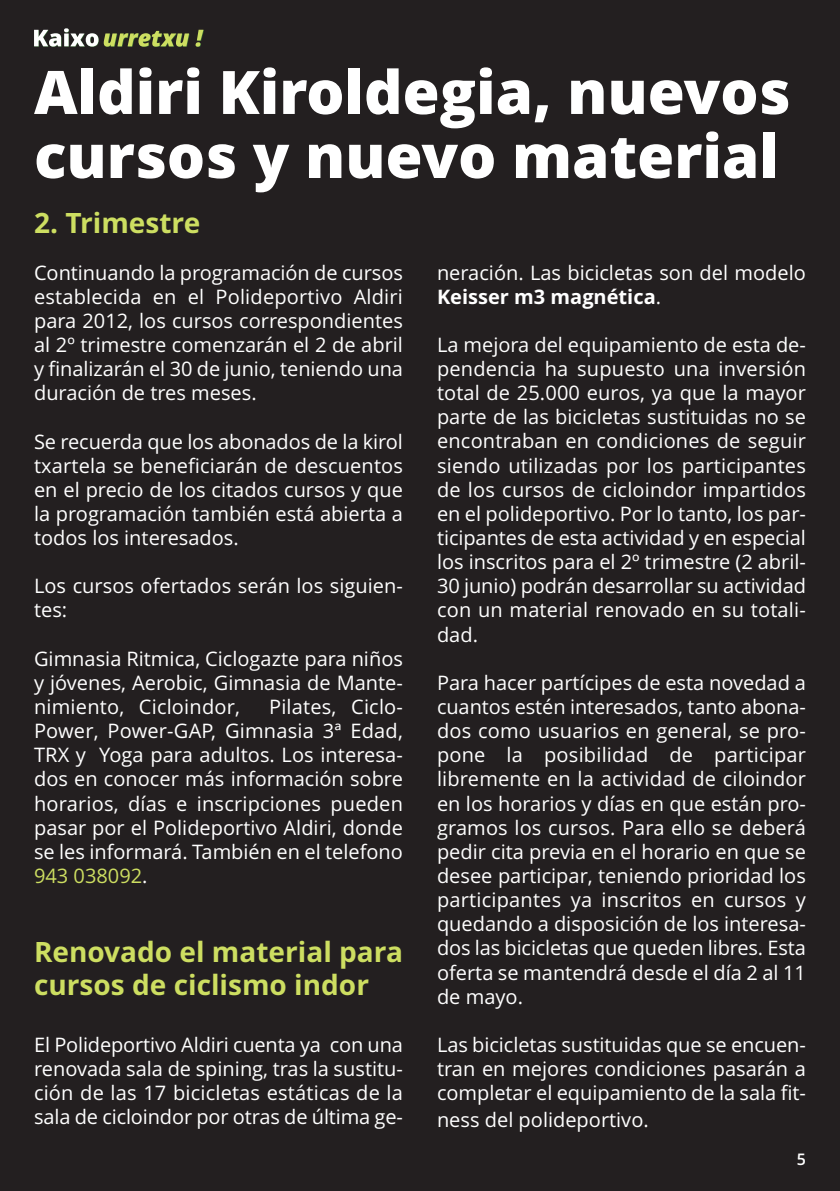
<style>
.page{position:relative;width:840px;height:1191px;background:#fff}
.page>*{position:absolute;margin:0;border:0;box-sizing:border-box;transform-origin:0 0}
.t1{font:800 60px/64px "Open Sans";color:#fff}
.t2{font:700 28px/33.8px "Open Sans";color:#cdde61}
.t3{font:20px/24.2px "Open Sans";color:#fff;text-align:justify}
.t4{font:600 16px "Open Sans";color:#fff}
.s1{color:#cdde61}
.s2{font-weight:700}
</style>
<div class="page">
<div style="left:0;top:0;width:839px;height:1191px;background:#231f20"></div>
<svg style="left:195px;top:30px;width:9px;height:17px"></svg>
<svg style="left:34px;top:28px;width:155px;height:19px"></svg>
<h1 class="t1" style="left:34px;top:66px;width:757px">Aldiri Kiroldegia, nuevos cursos y nuevo material</h1>
<h2 class="t2" style="left:34px;top:208px;width:168px">2. Trimestre</h2>
<p class="t3" style="left:34px;top:262px;width:370px">Continuando la programación de cursos establecida en el Polideportivo Aldiri para 2012, los cursos correspondientes al 2º trimestre comenzarán el 2 de abril y finalizarán el 30 de junio, teniendo una duración de tres meses.</p>
<p class="t3" style="left:34px;top:431px;width:370px">Se recuerda que los abonados de la kirol txartela se beneficiarán de descuentos en el precio de los citados cursos y que la programación también está abierta a todos los interesados.</p>
<p class="t3" style="left:34px;top:576px;width:370px">Los cursos ofertados serán los siguien&shy;tes:</p>
<p class="t3" style="left:34px;top:648px;width:370px">Gimnasia Ritmica, Ciclogazte para niños y jóvenes, Aerobic, Gimnasia de Mante&shy;nimiento, Cicloindor,</p>
<p class="t3" style="left:34px;top:696px;width:370px;text-indent:235px">Pilates, Ciclo-Power, Power-GAP, Gimnasia 3ª Edad, TRX y Yoga para adultos. Los interesa&shy;dos en conocer más información sobre horarios, días e inscripciones pueden pasar por el Polideportivo Aldiri, donde se les informará. También en el telefono <span class="s1">943 038092</span>.</p>
<h2 class="t2" style="left:34px;top:937px;width:370px">Renovado el material para cursos de ciclismo indor</h2>
<p class="t3" style="left:34px;top:1034px;width:370px">El Polideportivo Aldiri cuenta ya con una renovada sala de spining, tras la sustitu&shy;ción de las 17 bicicletas estáticas de la sala de cicloindor por otras de última ge-</p>
<p class="t3" style="left:437px;top:262px;width:370px">neración. Las bicicletas son del modelo<br><span class="s2">Keisser m3 magnética</span>.</p>
<p class="t3" style="left:437px;top:335px;width:370px">La mejora del equipamiento de esta de&shy;pendencia ha supuesto una inversión total de 25.000 euros, ya que la mayor parte de las bicicletas sustituidas no se encontraban en condiciones de seguir siendo utilizadas por los participantes de los cursos de cicloindor impartidos en el polideportivo. Por lo tanto, los par&shy;ticipantes de esta actividad y en especial los inscritos para el 2º trimestre (2 abril-30 junio) podrán desarrollar su actividad con un material renovado en su totali&shy;dad.</p>
<p class="t3" style="left:437px;top:672px;width:370px">Para hacer partícipes de esta novedad a cuantos estén interesados, tanto abona&shy;dos como usuarios en general, se pro&shy;pone la posibilidad de participar libremente en la actividad de ciloindor en los horarios y días en que están pro&shy;gramos los cursos. Para ello se deberá pedir cita previa en el horario en que se desee participar, teniendo prioridad los participantes ya inscritos en cursos y quedando a disposición de los interesa&shy;dos las bicicletas que queden libres. Esta oferta se mantendrá desde el día 2 al 11 de mayo.</p>
<p class="t3" style="left:437px;top:1034px;width:370px">Las bicicletas sustituidas que se encuen&shy;tran en mejores condiciones pasarán a completar el equipamiento de la sala fit-</p>
<p class="t3" style="left:437px;top:1110px;width:213px">ness del polideportivo.</p>
<p class="t4" style="left:796px;top:1153px;width:11px">5</p>
</div>
